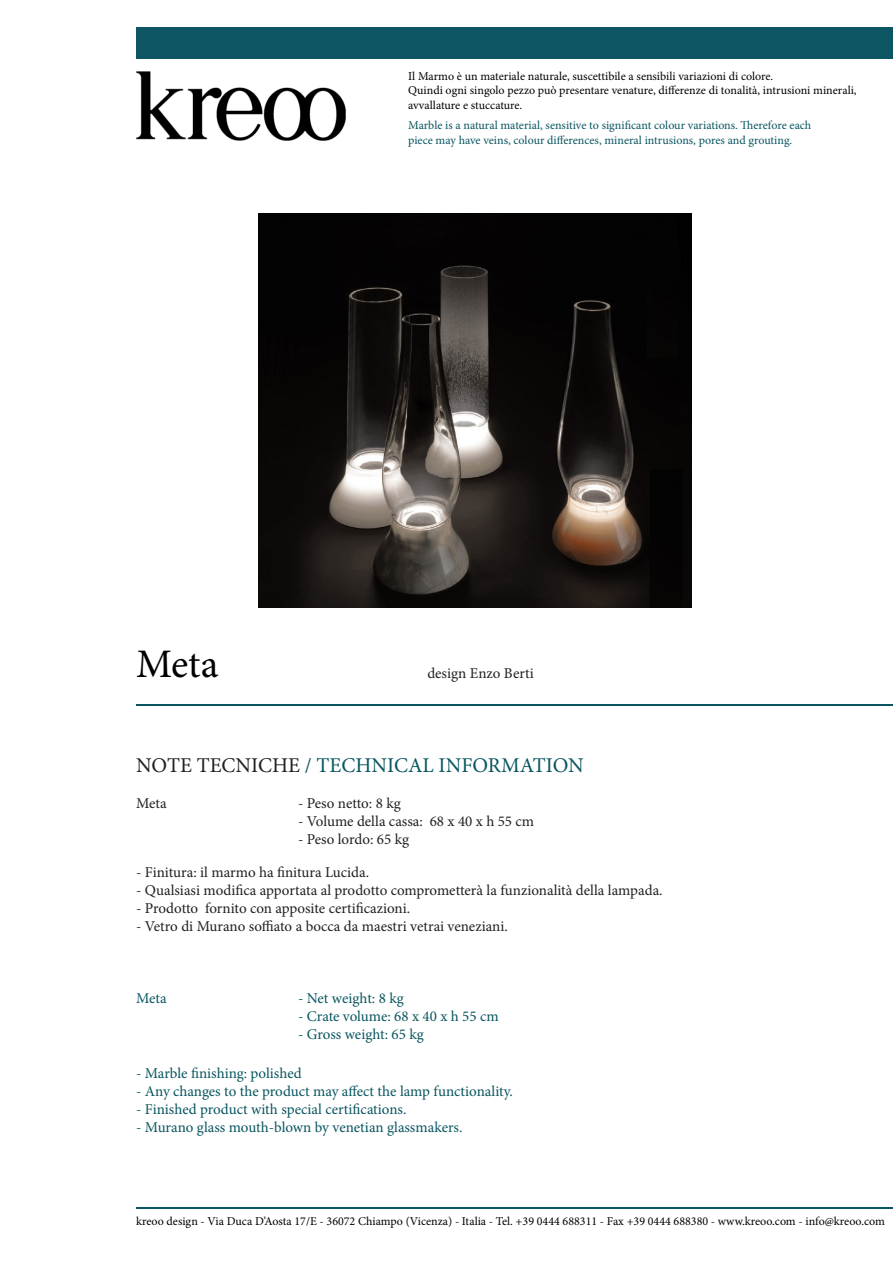
<style>
.page{position:relative;width:893px;height:1263px;background:#fff}
.page>*{position:absolute;margin:0;border:0;box-sizing:border-box;transform-origin:0 0}
.t1{font:40.5px "Minion Pro";color:#000}
.t2{font:21px "Minion Pro";color:#095560}
.t3{font:15px "Minion Pro";color:#231f20}
.t4{font:15px "Minion Pro";color:#095560}
.t5{font:12px/14.4px "Minion Pro";color:#000}
.t6{font:12px "Minion Pro";color:#095560}
.s1{color:#231f20}
</style>
<div class="page">
<img style="left:136px;top:71px;width:210px;height:70px">
<hr style="left:136px;top:1207px;width:757px;height:2px;background:#0d5562">
<div style="left:150px;top:27px;width:743px;height:32px;background:#0d5562"></div>
<hr style="left:136px;top:704px;width:757px;height:2px;background:#095560">
<img style="left:259px;top:214px;width:433px;height:393px">
<p class="t5" style="left:408px;top:69px;width:367px">Il Marmo è un materiale naturale, suscettibile a sensibili variazioni di colore.</p>
<p class="t5" style="left:408px;top:83px;width:450px">Quindi ogni singolo pezzo può presentare venature, differenze di tonalità, intrusioni minerali, avvallature e stuccature.</p>
<p class="t6" style="left:408px;top:117px;width:405px">Marble is a natural material, sensitive to significant colour variations. Therefore each</p>
<p class="t6" style="left:408px;top:132px;width:386px">piece may have veins, colour differences, mineral intrusions, pores and grouting.</p>
<p class="t1" style="left:136px;top:637px;width:84px">Meta</p>
<p class="t3" style="left:427px;top:663px;width:108px">design Enzo Berti</p>
<p class="t2" style="left:136px;top:752px;width:449px"><span class="s1">NOTE TECNICHE</span> / TECHNICAL INFORMATION</p>
<p class="t3" style="left:136px;top:793px;width:32px">Meta</p>
<p class="t3" style="left:298px;top:793px;width:104px">- Peso netto: 8 kg</p>
<p class="t3" style="left:298px;top:811px;width:238px">- Volume della cassa: 68 x 40 x h 55 cm</p>
<p class="t3" style="left:298px;top:829px;width:113px">- Peso lordo: 65 kg</p>
<p class="t3" style="left:136px;top:862px;width:235px">- Finitura: il marmo ha finitura Lucida.</p>
<p class="t3" style="left:136px;top:880px;width:528px">- Qualsiasi modifica apportata al prodotto comprometterà la funzionalità della lampada.</p>
<p class="t3" style="left:136px;top:898px;width:276px">- Prodotto fornito con apposite certificazioni.</p>
<p class="t3" style="left:136px;top:916px;width:373px">- Vetro di Murano soffiato a bocca da maestri vetrai veneziani.</p>
<p class="t4" style="left:136px;top:988px;width:32px">Meta</p>
<p class="t4" style="left:298px;top:988px;width:107px">- Net weight: 8 kg</p>
<p class="t4" style="left:298px;top:1006px;width:202px">- Crate volume: 68 x 40 x h 55 cm</p>
<p class="t4" style="left:298px;top:1024px;width:127px">- Gross weight: 65 kg</p>
<p class="t4" style="left:136px;top:1063px;width:167px">- Marble finishing: polished</p>
<p class="t4" style="left:136px;top:1081px;width:378px">- Any changes to the product may affect the lamp functionality.</p>
<p class="t4" style="left:136px;top:1099px;width:272px">- Finished product with special certifications.</p>
<p class="t4" style="left:136px;top:1117px;width:328px">- Murano glass mouth-blown by venetian glassmakers.</p>
<p class="t5" style="left:136px;top:1214px;width:750px">kreoo design - Via Duca D’Aosta 17/E - 36072 Chiampo (Vicenza) - Italia - Tel. +39 0444 688311 - Fax +39 0444 688380 - www.kreoo.com - info@kreoo.com</p>
</div>
